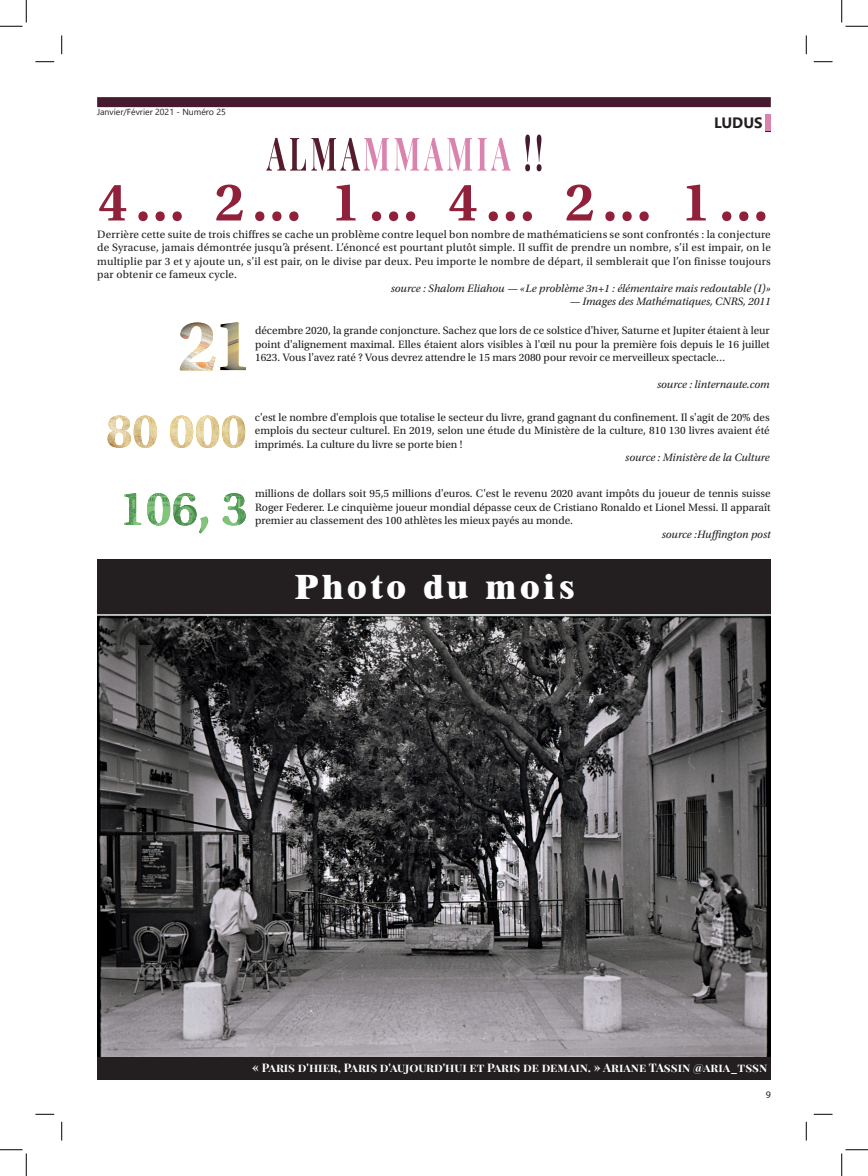
<style>
.page{position:relative;width:868px;height:1176px;background:#fff}
.page>*{position:absolute;margin:0;border:0;box-sizing:border-box;transform-origin:0 0}
.Texte_1_AM{font:56.25px "Utopia Std Semibold Capt";color:#91213a}
.t1{font:800 35.88px "Dutch 801 BT";letter-spacing:.1em;color:#fff}
.Entête{font:700 15px "Leelawadee UI";color:#231f20}
.Texte_1_AM-2{font:700 11.88px "Playfair Display";color:#fff}
.Texte_1_AM-3{font:11.25px/13.5px "Utopia Std";color:#231f20;text-align:justify}
.Texte_1_AM-4{font:italic 11.25px "Utopia Std";color:#231f20}
.t2{font:10px "Myriad Pro";color:#231f20}
.t3{font:8.75px "Leelawadee UI";color:#231f20}
</style>
<div class="page">
<div style="left:97px;top:97px;width:673px;height:10px;background:#461a2f"></div>
<div style="left:97px;top:559px;width:673px;height:54px;background:#231f20"></div>
<div style="left:97px;top:1056px;width:673px;height:23px;background:#231f20"></div>
<svg style="left:525px;top:134px;width:16px;height:37px"></svg>
<svg style="left:266px;top:138px;width:244px;height:33px"></svg>
<img style="left:107px;top:415px;width:138px;height:33px">
<svg style="left:124px;top:493px;width:121px;height:40px"></svg>
<div style="left:765px;top:115px;width:5px;height:16px;background:#da83ae"></div>
<img style="left:97px;top:614px;width:673px;height:442px">
<svg style="left:215px;top:322px;width:31px;height:48px"></svg>
<img style="left:180px;top:322px;width:35px;height:48px">
<svg style="left:35px;top:61px;width:19px;height:1px"></svg>
<svg style="left:813px;top:61px;width:19px;height:1px"></svg>
<svg style="left:35px;top:1113px;width:19px;height:2px"></svg>
<svg style="left:813px;top:1113px;width:19px;height:2px"></svg>
<svg style="left:61px;top:35px;width:1px;height:19px"></svg>
<svg style="left:61px;top:1122px;width:1px;height:18px"></svg>
<svg style="left:805px;top:35px;width:2px;height:19px"></svg>
<svg style="left:805px;top:1122px;width:2px;height:18px"></svg>
<svg style="left:0;top:0;width:27px;height:27px"></svg>
<svg style="left:0;top:1149px;width:27px;height:27px"></svg>
<svg style="left:841px;top:0;width:26px;height:27px"></svg>
<svg style="left:841px;top:1149px;width:26px;height:27px"></svg>
<p class="t3" style="left:97px;top:106px;width:130px">Janvier/Février 2021 - Numéro 25</p>
<p class="Entête" style="left:714px;top:112px;width:50px">LUDUS</p>
<p class="Texte_1_AM" style="left:98px;top:170px;width:674px">4… 2… 1… 4… 2… 1…</p>
<p class="Texte_1_AM-3" style="left:97px;top:227px;width:675px">Derrière cette suite de trois chiffres se cache un problème contre lequel bon nombre de mathématiciens se sont confrontés : la conjecture de Syracuse, jamais démontrée jusqu’à présent. L’énoncé est pourtant plutôt simple. Il suffit de prendre un nombre, s’il est impair, on le multiplie par 3 et y ajoute un, s’il est pair, on le divise par deux. Peu importe le nombre de départ, il semblerait que l’on finisse toujours par obtenir ce fameux cycle.</p>
<p class="Texte_1_AM-4" style="left:391px;top:282px;width:381px">source : Shalom Eliahou — «Le problème 3n+1 : élémentaire mais redoutable (I)»</p>
<p class="Texte_1_AM-4" style="left:569px;top:295px;width:203px">— Images des Mathématiques, CNRS, 2011</p>
<p class="Texte_1_AM-3" style="left:255px;top:324px;width:516px">décembre 2020, la grande conjoncture. Sachez que lors de ce solstice d'hiver, Saturne et Jupiter étaient à leur point d'alignement maximal. Elles étaient alors visibles à l'œil nu pour la première fois depuis le 16 juillet 1623. Vous l'avez raté ? Vous devrez attendre le 15 mars 2080 pour revoir ce merveilleux spectacle…</p>
<p class="Texte_1_AM-4" style="left:657px;top:378px;width:114px">source : linternaute.com</p>
<p class="Texte_1_AM-3" style="left:255px;top:410px;width:516px">c'est le nombre d'emplois que totalise le secteur du livre, grand gagnant du confinement. Il s'agit de 20% des emplois du secteur culturel. En 2019, selon une étude du Ministère de la culture, 810 130 livres avaient été imprimés. La culture du livre se porte bien !</p>
<p class="Texte_1_AM-4" style="left:625px;top:451px;width:146px">source : Ministère de la Culture</p>
<p class="Texte_1_AM-3" style="left:255px;top:487px;width:517px">millions de dollars soit 95,5 millions d'euros. C'est le revenu 2020 avant impôts du joueur de tennis suisse Roger Federer. Le cinquième joueur mondial dépasse ceux de Cristiano Ronaldo et Lionel Messi. Il apparaît premier au classement des 100 athlètes les mieux payés au monde.</p>
<p class="Texte_1_AM-4" style="left:661px;top:528px;width:110px">source :Huffington post</p>
<p class="t1" style="left:295px;top:564px;width:281px">Photo du mois</p>
<p class="Texte_1_AM-2" style="left:252px;top:1058px;width:516px">« Paris d'hier, Paris d'aujourd'hui et Paris de demain. » Ariane TAssin @aria_tssn</p>
<p class="t2" style="left:765px;top:1088px;width:7px">9</p>
</div>
